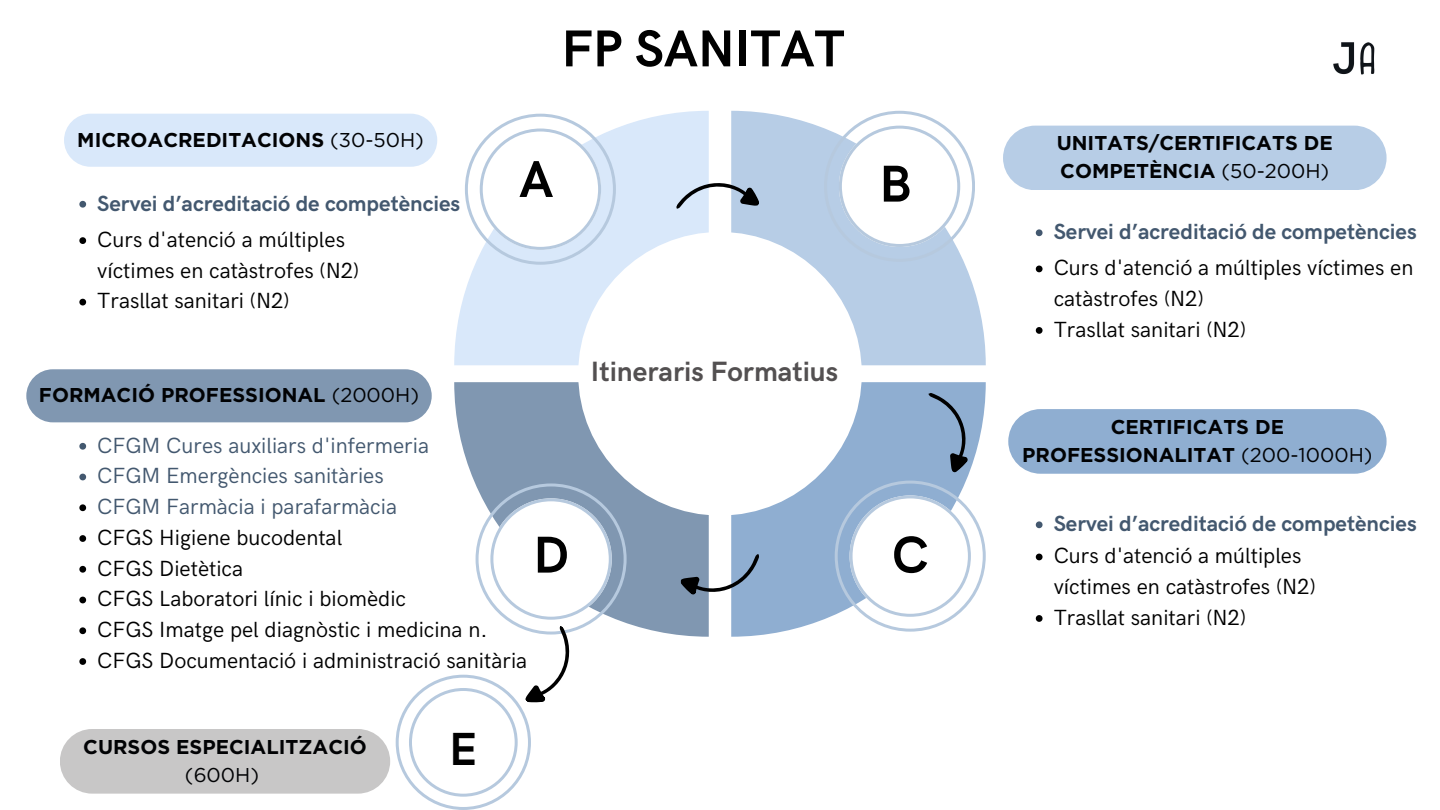
<style>
.page{position:relative;width:1440px;height:810px;background:#fff}
.page>*{position:absolute;margin:0;border:0;box-sizing:border-box;transform-origin:0 0}
.t1{font:700 52px "HK Grotesk";color:#000}
.t2{font:700 46.6px "HK Grotesk";color:#000}
.t3{font:700 28px "HK Grotesk";color:#535051}
.t4{font:22px/30.8px "HK Grotesk";color:#000}
.t5{font:700 22px "HK Grotesk";color:#43586f}
.t6{font:22px "HK Grotesk";color:#43586f}
.t7{font:700 20px/27.8px "Gotham";color:#010204}
.t8{font:20px "Gotham";color:#010204}
.s1{font-weight:400}
</style>
<div class="page">
<svg style="left:454px;top:111px;width:254px;height:254px;background:#ddeafa"></svg>
<svg style="left:732px;top:382px;width:254px;height:255px;background:#9bb6d5"></svg>
<svg style="left:732px;top:111px;width:254px;height:254px;background:#bed2e8"></svg>
<div style="left:454px;top:382px;width:254px;height:255px;background:#8097b1"></div>
<div style="left:64px;top:114px;width:373px;height:53px;background:#d9e8fa;border-radius:27px"></div>
<div style="left:1003px;top:126px;width:384px;height:64px;background:#b7cde6;border-radius:32px"></div>
<div style="left:26px;top:369px;width:406px;height:53px;background:#8097b1;border-radius:27px"></div>
<div style="left:1008px;top:409px;width:379px;height:65px;background:#8faed1;border-radius:32px"></div>
<svg style="left:79px;top:237px;width:7px;height:7px"></svg>
<svg style="left:79px;top:299px;width:7px;height:6px"></svg>
<svg style="left:1036px;top:266px;width:7px;height:6px"></svg>
<svg style="left:1036px;top:327px;width:7px;height:7px"></svg>
<svg style="left:79px;top:443px;width:7px;height:7px"></svg>
<svg style="left:79px;top:474px;width:7px;height:6px"></svg>
<svg style="left:79px;top:504px;width:7px;height:7px"></svg>
<svg style="left:79px;top:535px;width:7px;height:7px"></svg>
<svg style="left:79px;top:566px;width:7px;height:7px"></svg>
<svg style="left:79px;top:597px;width:7px;height:6px"></svg>
<svg style="left:79px;top:627px;width:7px;height:7px"></svg>
<svg style="left:79px;top:658px;width:7px;height:7px"></svg>
<svg style="left:1036px;top:554px;width:7px;height:6px"></svg>
<svg style="left:1036px;top:615px;width:7px;height:7px"></svg>
<svg style="left:465px;top:114px;width:151px;height:150px"></svg>
<div style="left:578px;top:232px;width:284px;height:284px;background:#fff;border-radius:50%"></div>
<svg style="left:824px;top:111px;width:151px;height:151px"></svg>
<svg style="left:835px;top:481px;width:150px;height:150px"></svg>
<svg style="left:676px;top:165px;width:86px;height:63px"></svg>
<svg style="left:928px;top:393px;width:45px;height:79px;background:#7b96b4"></svg>
<svg style="left:680px;top:554px;width:80px;height:46px"></svg>
<div style="left:60px;top:729px;width:330px;height:65px;background:#c8c7c7;border-radius:32px"></div>
<svg style="left:396px;top:483px;width:230px;height:327px"></svg>
<svg style="left:79px;top:201px;width:7px;height:7px"></svg>
<svg style="left:1036px;top:521px;width:7px;height:7px"></svg>
<svg style="left:1036px;top:229px;width:7px;height:7px"></svg>
<img style="left:1333px;top:42px;width:42px;height:33px">
<p class="t1" style="left:561px;top:20px;width:285px">FP SANITAT</p>
<h1 class="t7" style="left:77px;top:126px;width:348px">MICROACREDITACIONS <span class="s1">(30-50H)</span></h1>
<p class="t7" style="left:1057px;top:129px;width:278px">UNITATS/CERTIFICATS DE<br>COMPETÈNCIA <span class="s1">(50-200H)</span></p>
<p class="t1" style="left:519px;top:150px;width:36px">A</p>
<p class="t1" style="left:879px;top:155px;width:34px">B</p>
<p class="t5" style="left:97px;top:191px;width:365px">Servei d’acreditació de competències</p>
<p class="t4" style="left:97px;top:225px;width:264px">Curs d'atenció a múltiples víctimes en catàstrofes (N2)</p>
<p class="t4" style="left:97px;top:286px;width:194px">Trasllat sanitari (N2)</p>
<p class="t7" style="left:39px;top:381px;width:382px">FORMACIÓ PROFESSIONAL <span class="s1">(2000H)</span></p>
<p class="t3" style="left:591px;top:356px;width:249px">Itineraris Formatius</p>
<p class="t6" style="left:97px;top:433px;width:333px">CFGM Cures auxiliars d'infermeria</p>
<p class="t6" style="left:97px;top:464px;width:288px">CFGM Emergències sanitàries</p>
<p class="t6" style="left:97px;top:494px;width:301px">CFGM Farmàcia i parafarmàcia</p>
<h2 class="t4" style="left:97px;top:523px;width:246px">CFGS Higiene bucodental</h2>
<h3 class="t4" style="left:97px;top:554px;width:147px">CFGS Dietètica</h3>
<p class="t4" style="left:97px;top:584px;width:310px">CFGS Laboratori línic i biomèdic</p>
<p class="t4" style="left:97px;top:615px;width:392px">CFGS Imatge pel diagnòstic i medicina n.</p>
<p class="t4" style="left:97px;top:646px;width:431px">CFGS Documentació i administració sanitària</p>
<p class="t1" style="left:533px;top:526px;width:37px">D</p>
<p class="t1" style="left:892px;top:526px;width:38px">C</p>
<p class="t7" style="left:83px;top:733px;width:285px">CURSOS ESPECIALITZACIÓ</p>
<p class="t2" style="left:449px;top:723px;width:30px">E</p>
<p class="t8" style="left:185px;top:762px;width:76px">(600H)</p>
<p class="t5" style="left:1054px;top:219px;width:365px">Servei d’acreditació de competències</p>
<h3 class="t4" style="left:1054px;top:253px;width:361px">Curs d'atenció a múltiples víctimes en catàstrofes (N2)</h3>
<p class="t4" style="left:1054px;top:315px;width:194px">Trasllat sanitari (N2)</p>
<p class="t7" style="left:1022px;top:413px;width:352px;text-align:center">CERTIFICATS DE<br>PROFESSIONALITAT <span class="s1">(200-1000H)</span></p>
<p class="t5" style="left:1054px;top:511px;width:365px">Servei d’acreditació de competències</p>
<p class="t4" style="left:1054px;top:541px;width:264px">Curs d'atenció a múltiples víctimes en catàstrofes (N2)</p>
<p class="t4" style="left:1054px;top:603px;width:194px">Trasllat sanitari (N2)</p>
</div>
